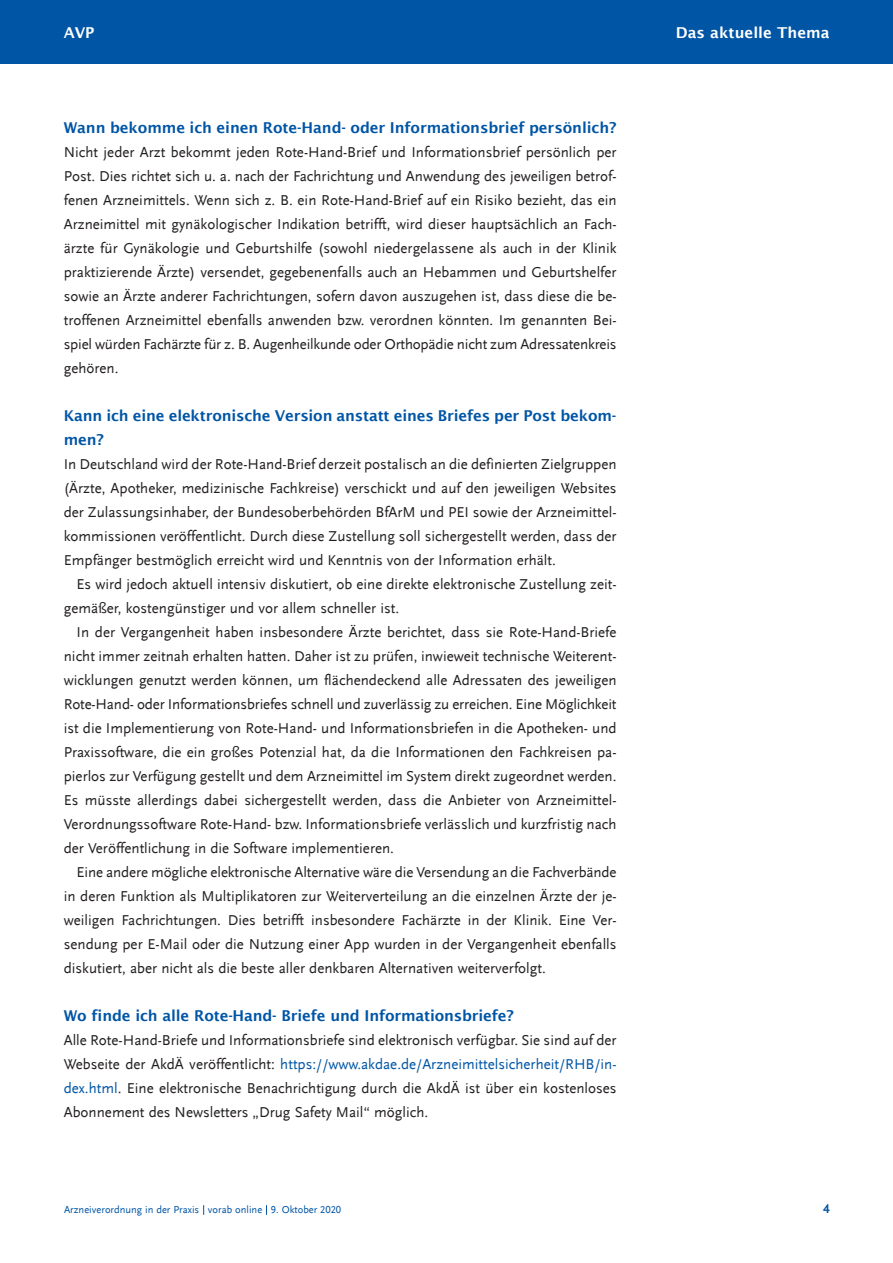
<style>
.page{position:relative;width:893px;height:1263px;background:#fff}
.page>*{position:absolute;margin:0;border:0;box-sizing:border-box;transform-origin:0 0}
.t1{font:15px/24px "Scala Sans LF";color:#231f20;text-align:justify}
.t2{font:600 15px/24px "Lucida Sans";letter-spacing:-.015em;color:#0155a5}
.t3{font:600 15px "Lucida Sans";color:#fff}
.t4{font:700 13.5px "Scala Sans LF";color:#0155a5}
.t5{font:10.5px "Scala Sans LF";color:#0155a5}
.s1{color:#0155a5}
</style>
<div class="page">
<div style="left:0;top:0;width:892px;height:64px;background:#0155a5"></div>
<p class="t3" style="left:64px;top:24px;width:32px">AVP</p>
<p class="t3" style="left:676px;top:24px;width:155px">Das aktuelle Thema</p>
<p class="t2" style="left:64px;top:115px;width:554px">Wann bekomme ich einen Rote-Hand- oder Informationsbrief persönlich?</p>
<p class="t1" style="left:64px;top:140px;width:554px">Nicht jeder Arzt bekommt jeden Rote-Hand-Brief und Informationsbrief persönlich per Post. Dies richtet sich u. a. nach der Fachrichtung und Anwendung des jeweiligen betrof&shy;fenen Arzneimittels. Wenn sich z. B. ein Rote-Hand-Brief auf ein Risiko bezieht, das ein Arzneimittel mit gynäkologischer Indikation betrifft, wird dieser hauptsächlich an Fach - ärzte für Gynäkologie und Geburtshilfe (sowohl niedergelassene als auch in der Klinik praktizierende Ärzte) versendet, gegebenenfalls auch an Hebammen und Geburtshelfer sowie an Ärzte anderer Fachrichtungen, sofern davon auszugehen ist, dass diese die be&shy;troffenen Arzneimittel ebenfalls anwenden bzw. verordnen könnten. Im genannten Bei - spiel würden Fachärzte für z. B. Augenheilkunde oder Orthopädie nicht zum Adressatenkreis gehören.</p>
<p class="t2" style="left:64px;top:403px;width:554px">Kann ich eine elektronische Version anstatt eines Briefes per Post bekom - men?</p>
<p class="t1" style="left:64px;top:452px;width:554px">In Deutschland wird der Rote-Hand-Brief derzeit postalisch an die definierten Zielgruppen (Ärzte, Apotheker, medizinische Fachkreise) verschickt und auf den jeweiligen Websites der Zulassungsinhaber, der Bundesoberbehörden BfArM und PEI sowie der Arzneimittel&shy;kommissionen veröffentlicht. Durch diese Zustellung soll sichergestellt werden, dass der Empfänger bestmöglich erreicht wird und Kenntnis von der Information erhält.</p>
<p class="t1" style="left:64px;top:572px;width:554px;text-indent:13px">Es wird jedoch aktuell intensiv diskutiert, ob eine direkte elektronische Zustellung zeit&shy;gemäßer, kostengünstiger und vor allem schneller ist.</p>
<p class="t1" style="left:64px;top:620px;width:554px;text-indent:13px">In der Vergangenheit haben insbesondere Ärzte berichtet, dass sie Rote-Hand-Briefe nicht immer zeitnah erhalten hatten. Daher ist zu prüfen, inwieweit technische Weiterent&shy;wicklungen genutzt werden können, um flächendeckend alle Adressaten des jeweiligen Rote-Hand- oder Informationsbriefes schnell und zuverlässig zu erreichen. Eine Möglichkeit ist die Implementierung von Rote-Hand- und Informationsbriefen in die Apotheken- und Praxissoftware, die ein großes Potenzial hat, da die Informationen den Fachkreisen pa - pierlos zur Verfügung gestellt und dem Arzneimittel im System direkt zugeordnet werden.<br>Es müsste allerdings dabei sichergestellt werden, dass die Anbieter von Arzneimittel-Verordnungssoftware Rote-Hand- bzw. Informationsbriefe verlässlich und kurzfristig nach der Veröffentlichung in die Software implementieren.</p>
<p class="t1" style="left:64px;top:860px;width:554px;text-indent:13px">Eine andere mögliche elektronische Alternative wäre die Versendung an die Fachverbände in deren Funktion als Multiplikatoren zur Weiterverteilung an die einzelnen Ärzte der je&shy;weiligen Fachrichtungen. Dies betrifft insbesondere Fachärzte in der Klinik. Eine Ver - sendung per E-Mail oder die Nutzung einer App wurden in der Vergangenheit ebenfalls diskutiert, aber nicht als die beste aller denkbaren Alternativen weiterverfolgt.</p>
<p class="t2" style="left:64px;top:1003px;width:451px">Wo finde ich alle Rote-Hand- Briefe und Informationsbriefe?</p>
<p class="t1" style="left:64px;top:1028px;width:554px">Alle Rote-Hand-Briefe und Informationsbriefe sind elektronisch verfügbar. Sie sind auf der Webseite der AkdÄ veröffentlicht: <span class="s1">https://www.akdae.de/Arzneimittelsicherheit/RHB/in&shy;dex.html</span>. Eine elektronische Benachrichtigung durch die AkdÄ ist über ein kostenloses Abonnement des Newsletters „Drug Safety Mail“ möglich.</p>
<p class="t5" style="left:64px;top:1204px;width:279px">Arzneiverordnung in der Praxis vorab online 9. Oktober 2020</p>
<p class="t4" style="left:823px;top:1201px;width:8px">4</p>
</div>
